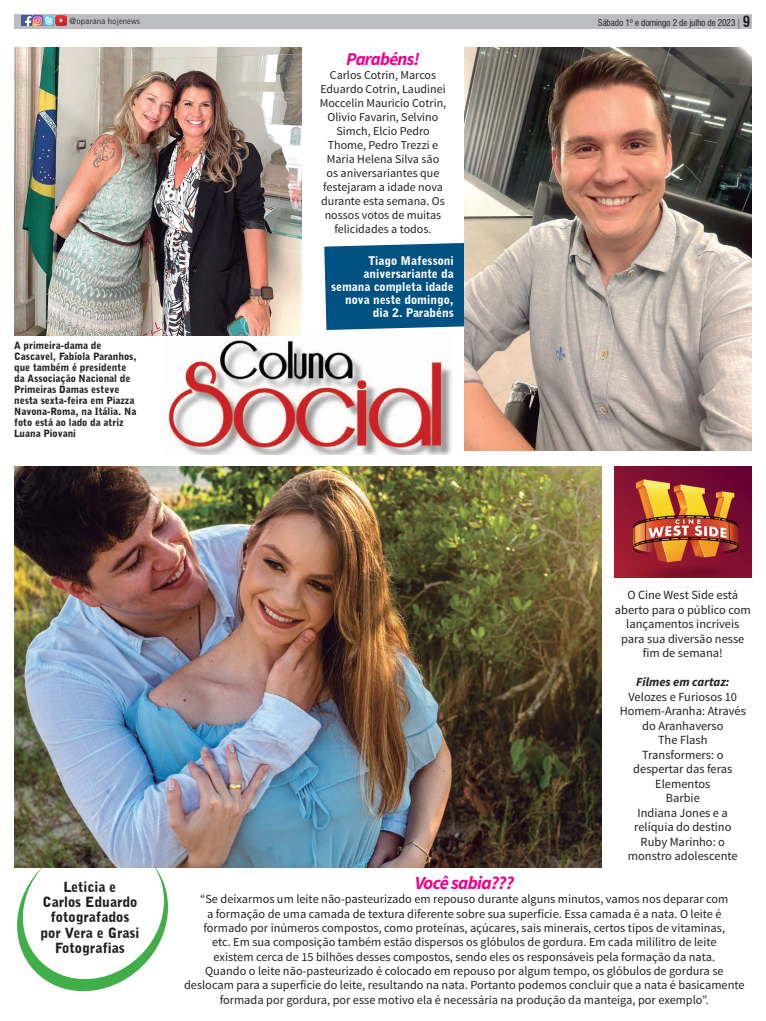
<style>
.page{position:relative;width:766px;height:1021px;background:#fff}
.page>*{position:absolute;margin:0;border:0;box-sizing:border-box;transform-origin:0 0}
.titulo_social{font:italic 700 18.5px "Source Sans Pro";letter-spacing:-.04em;color:#ed028c}
.titulo_social-2{font:italic 700 18px "Source Sans Pro";letter-spacing:-.04em;color:#ed028c}
.Horoscopo{font:700 condensed 15px "Swiss 721 BT";color:#231f20}
.Legenda{font:900 14px/15.4px "Bell Gothic BT";color:#231f20;text-align:center}
.TEXTO_ESSE{font:12.4px/14.5px "Source Sans Pro";color:#231f20;text-align:center}
.TEXTO_ESSE-2{font:italic 700 12.4px "Source Sans Pro";color:#231f20}
.TEXTO_ESSE-3{font:12.3px/14.4px "Source Sans Pro";color:#231f20;text-align:center}
.TEXTO_ESSE-4{font:12px/14px "Source Sans Pro";color:#231f20;text-align:center}
.Legenda-2{font:900 11.9px/13.1px "Bell Gothic BT";color:#fff;text-align:right}
.Legenda-3{font:900 10px/11px "Bell Gothic BT";color:#231f20}
.Horoscopo-2{font:condensed 9px "Swiss 721 BT";letter-spacing:-.01em;color:#231f20}
.t1{font:300 9px "Bell Gothic";color:#231f20;scale:.96 1}
</style>
<div class="page">
<div style="left:324px;top:243px;width:140px;height:87px;background:#015283"></div>
<div style="left:14px;top:14px;width:737px;height:15px;background:#bcbdc0"></div>
<svg style="left:21px;top:16px;width:46px;height:10px"></svg>
<svg style="left:14px;top:867px;width:163px;height:125px"></svg>
<img style="left:614px;top:467px;width:137px;height:110px">
<img style="left:162px;top:335px;width:290px;height:119px">
<img style="left:14px;top:467px;width:587px;height:400px">
<img style="left:14px;top:48px;width:287px;height:287px">
<img style="left:464px;top:48px;width:287px;height:403px">
<p class="t1" style="left:69px;top:16px;width:75px">@oparana hojenews</p>
<p class="Horoscopo-2" style="left:597px;top:18px;width:139px">Sábado 1º e domingo 2 de julho de 2023</p>
<p class="Horoscopo" style="left:742px;top:13px;width:9px">9</p>
<p class="titulo_social-2" style="left:346px;top:47px;width:75px">Parabéns!</p>
<p class="TEXTO_ESSE-4" style="left:319px;top:68px;width:128px">Carlos Cotrin, Marcos<br>Eduardo Cotrin, Laudinei<br>Moccelin Mauricio Cotrin,<br>Olivio Favarin, Selvino<br>Simch, Elcio Pedro<br>Thome, Pedro Trezzi e<br>Maria Helena Silva são os aniversariantes que festejaram a idade nova durante esta semana. Os nossos votos de muitas felicidades a todos.</p>
<p class="Legenda-3" style="left:14px;top:340px;width:124px">A primeira-dama de<br>Cascavel, Fabíola Paranhos, que também é presidente da Associação Nacional de<br>Primeiras Damas esteve nesta sexta-feira em Piazza<br>Navona-Roma, na Itália. Na foto está ao lado da atriz<br>Luana Piovani</p>
<p class="Legenda-2" style="left:331px;top:254px;width:124px">Tiago Mafessoni aniversariante da semana completa idade nova neste domingo,</p>
<p class="Legenda-2" style="left:373px;top:306px;width:82px">dia 2. Parabéns</p>
<p class="Legenda" style="left:40px;top:878px;width:100px">Leticia e<br>Carlos Eduardo fotografados por Vera e Grasi<br>Fotografias</p>
<p class="TEXTO_ESSE" style="left:614px;top:588px;width:138px">O Cine West Side está aberto para o público com lançamentos incríveis para sua diversão nesse fim de semana!</p>
<p class="TEXTO_ESSE-2" style="left:636px;top:674px;width:95px">Filmes em cartaz:</p>
<p class="TEXTO_ESSE" style="left:628px;top:689px;width:110px">Velozes e Furiosos 10</p>
<p class="TEXTO_ESSE" style="left:619px;top:704px;width:128px">Homem-Aranha: Através do Aranhaverso</p>
<p class="TEXTO_ESSE" style="left:657px;top:733px;width:51px">The Flash</p>
<p class="TEXTO_ESSE" style="left:633px;top:747px;width:100px">Transformers: o despertar das feras</p>
<p class="TEXTO_ESSE" style="left:655px;top:776px;width:57px">Elementos</p>
<p class="TEXTO_ESSE" style="left:665px;top:791px;width:36px">Barbie</p>
<p class="TEXTO_ESSE" style="left:634px;top:805px;width:99px;text-align:left">Indiana Jones e a relíquia do destino</p>
<p class="TEXTO_ESSE" style="left:627px;top:834px;width:111px">Ruby Marinho: o monstro adolescente</p>
<p class="titulo_social" style="left:414px;top:870px;width:101px">Você sabia???</p>
<p class="TEXTO_ESSE-3" style="left:200px;top:892px;width:529px">“Se deixarmos um leite não-pasteurizado em repouso durante alguns minutos, vamos nos deparar com a formação de uma camada de textura diferente sobre sua superfície. Essa camada é a nata. O leite é formado por inúmeros compostos, como proteínas, açúcares, sais minerais, certos tipos de vitaminas, etc. Em sua composição também estão dispersos os glóbulos de gordura. Em cada mililitro de leite existem cerca de 15 bilhões desses compostos, sendo eles os responsáveis pela formação da nata.</p>
<p class="TEXTO_ESSE-3" style="left:184px;top:963px;width:562px">Quando o leite não-pasteurizado é colocado em repouso por algum tempo, os glóbulos de gordura se deslocam para a superfície do leite, resultando na nata. Portanto podemos concluir que a nata é basicamente formada por gordura, por esse motivo ela é necessária na produção da manteiga, por exemplo”.</p>
</div>
